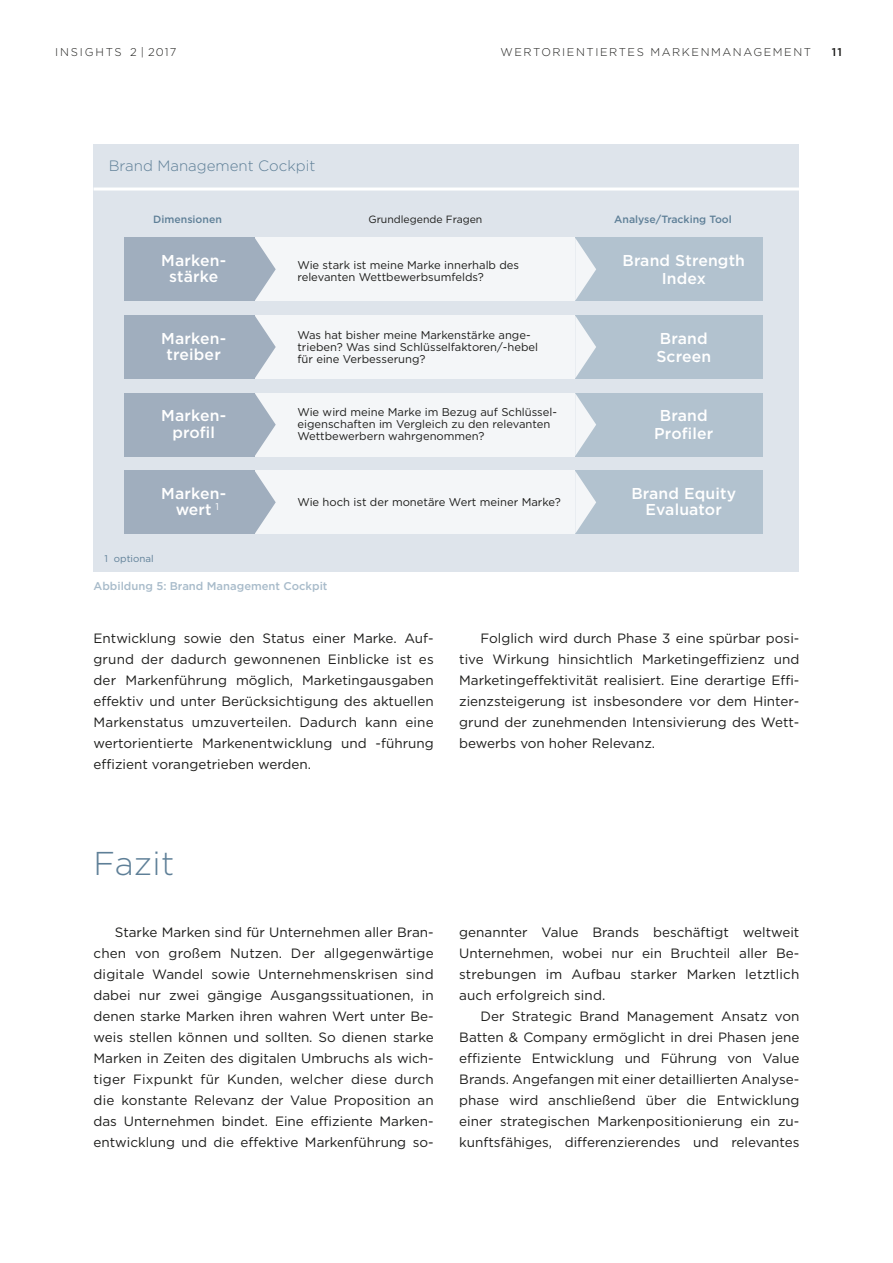
<style>
.page{position:relative;width:893px;height:1263px;background:#fff}
.page>*{position:absolute;margin:0;border:0;box-sizing:border-box;transform-origin:0 0}
.t1{font:300 33px "Gotham";letter-spacing:.01em;color:#5e7f97}
.t2{font:500 15.75px/16.5px "Gotham";letter-spacing:.01em;color:#fff;text-align:center}
.t3{font:300 15px "Gotham";color:#5e7f97}
.t4{font:13.5px/21px "Gotham";color:#1d1d1b}
.t5{font:11.25px/12px "Gotham";color:#1d1d1b}
.t6{font:500 11.25px "Gotham";color:#a8bbca}
.t7{font:300 11.25px "Gotham";letter-spacing:.14em;color:#1d1d1b}
.t8{font:300 11.25px "Gotham";letter-spacing:.16em;color:#1d1d1b}
.t9{font:500 11.25px "Gotham";color:#1d1d1b}
.t10{font:500 10.5px "Gotham";color:#5e7f97}
.t11{font:10.5px "Gotham";color:#1d1d1b}
.t12{font:9.75px "Gotham";color:#5e7f97}
.t13{font:9.75px "Gotham";color:#fff}
</style>
<div class="page">
<div style="left:94px;top:145px;width:705px;height:427px;background:#dee4eb"></div>
<hr style="left:94px;top:187px;width:705px;height:3px;background:#fff">
<div style="left:124px;top:238px;width:451px;height:63px;background:#f4f6f8"></div>
<div style="left:124px;top:238px;width:131px;height:63px;background:#a0aebe"></div>
<svg style="left:255px;top:238px;width:21px;height:62px"></svg>
<div style="left:575px;top:238px;width:188px;height:63px;background:#b2c2cf"></div>
<svg style="left:575px;top:238px;width:21px;height:63px"></svg>
<div style="left:124px;top:315px;width:451px;height:63px;background:#f4f6f8"></div>
<div style="left:124px;top:315px;width:131px;height:63px;background:#a0aebe"></div>
<svg style="left:255px;top:316px;width:21px;height:62px"></svg>
<div style="left:575px;top:315px;width:188px;height:63px;background:#b2c2cf"></div>
<svg style="left:575px;top:316px;width:21px;height:62px"></svg>
<div style="left:124px;top:393px;width:451px;height:63px;background:#f4f6f8"></div>
<div style="left:124px;top:393px;width:131px;height:63px;background:#a0aebe"></div>
<svg style="left:255px;top:394px;width:21px;height:62px"></svg>
<div style="left:575px;top:393px;width:188px;height:63px;background:#b2c2cf"></div>
<svg style="left:575px;top:393px;width:21px;height:63px"></svg>
<div style="left:124px;top:471px;width:451px;height:63px;background:#f4f6f8"></div>
<div style="left:124px;top:471px;width:131px;height:63px;background:#a0aebe"></div>
<svg style="left:255px;top:471px;width:21px;height:62px"></svg>
<div style="left:575px;top:471px;width:188px;height:63px;background:#b2c2cf"></div>
<svg style="left:575px;top:471px;width:21px;height:63px"></svg>
<p class="t8" style="left:55px;top:46px;width:123px">INSIGHTS 2 | 2017</p>
<p class="t7" style="left:500px;top:46px;width:312px">WERTORIENTIERTES MARKENMANAGEM ENT</p>
<p class="t9" style="left:832px;top:46px;width:12px">11</p>
<p class="t3" style="left:109px;top:158px;width:208px">BRAND MANAGEMENT COCKPIT</p>
<p class="t11" style="left:368px;top:214px;width:115px">Grundlegende Fragen</p>
<p class="t10" style="left:614px;top:213px;width:119px">Analyse/Tracking Tool</p>
<p class="t5" style="left:297px;top:258px;width:223px">Wie stark ist meine Marke innerhalb des relevanten Wettbewerbsumfelds?</p>
<p class="t10" style="left:153px;top:213px;width:70px">Dimensionen</p>
<p class="t2" style="left:161px;top:252px;width:66px">Marken&shy;stärke</p>
<p class="t2" style="left:622px;top:251px;width:124px;line-height:18px">Brand Strength<br>Index</p>
<p class="t5" style="left:297px;top:329px;width:242px">Was hat bisher meine Markenstärke ange&shy;trieben? Was sind Schlüsselfaktoren/-hebel für eine Verbesserung?</p>
<p class="t2" style="left:161px;top:329px;width:66px">Marken&shy;treiber</p>
<p class="t2" style="left:656px;top:329px;width:56px;line-height:18px;text-align:left">Brand<br>Screen</p>
<p class="t5" style="left:297px;top:406px;width:261px">Wie wird meine Marke im Bezug auf Schlüssel&shy;eigenschaften im Vergleich zu den relevanten<br>Wettbewerbern wahrgenommen?</p>
<p class="t2" style="left:161px;top:407px;width:66px">Marken&shy;profil</p>
<p class="t2" style="left:654px;top:406px;width:60px;line-height:18px">Brand<br>Profiler</p>
<p class="t2" style="left:161px;top:485px;width:66px">Marken&shy;wert</p>
<p class="t2" style="left:631px;top:485px;width:106px">Brand Equity<br>Evaluator</p>
<p class="t5" style="left:297px;top:496px;width:265px">Wie hoch ist der monetäre Wert meiner Marke?</p>
<p class="t13" style="left:216px;top:502px;width:5px">1</p>
<p class="t12" style="left:105px;top:553px;width:51px">1 optional</p>
<p class="t6" style="left:94px;top:579px;width:235px">Abbildung 5: Brand Management Cockpit</p>
<p class="t4" style="left:94px;top:628px;width:342px;text-align:justify">Entwicklung sowie den Status einer Marke. Auf&shy;grund der dadurch gewonnenen Einblicke ist es der Markenführung möglich, Marketingausgaben effektiv und unter Berücksichtigung des aktuellen Markenstatus umzuverteilen. Dadurch kann eine wertorientierte Markenentwicklung und -führung effizient vorangetrieben werden.</p>
<p class="t4" style="left:459px;top:628px;width:342px;text-indent:21px">Folglich wird durch Phase 3 eine spürbar posi&shy;tive Wirkung hinsichtlich Marketingeffizienz und Marketingeffektivität realisiert. Eine derartige Effi&shy;zienzsteigerung ist insbesondere vor dem Hinter&shy;grund der zunehmenden Intensivierung des Wett&shy;bewerbs von hoher Relevanz.</p>
<h1 class="t1" style="left:94px;top:845px;width:82px">FAZIT</h1>
<p class="t4" style="left:94px;top:922px;width:342px;text-indent:21px">Starke Marken sind für Unternehmen aller Bran&shy;chen von großem Nutzen. Der allgegenwärtige digitale Wandel sowie Unternehmenskrisen sind dabei nur zwei gängige Ausgangssituationen, in denen starke Marken ihren wahren Wert unter Be&shy;weis stellen können und sollten. So dienen starke Marken in Zeiten des digitalen Umbruchs als wich&shy;tiger Fixpunkt für Kunden, welcher diese durch die konstante Relevanz der Value Proposition an das Unternehmen bindet. Eine effiziente Marken&shy;entwicklung und die effektive Markenführung so-</p>
<p class="t4" style="left:459px;top:922px;width:342px">genannter Value Brands beschäftigt weltweit Unternehmen, wobei nur ein Bruchteil aller Be&shy;strebungen im Aufbau starker Marken letztlich auch erfolgreich sind.</p>
<p class="t4" style="left:459px;top:1006px;width:342px;text-indent:21px">Der Strategic Brand Management Ansatz von Batten &amp; Company ermöglicht in drei Phasen jene effiziente Entwicklung und Führung von Value Brands. Angefangen mit einer detaillierten Analyse&shy;phase wird anschließend über die Entwicklung einer strategischen Markenpositionierung ein zu&shy;kunftsfähiges, differenzierendes und relevantes</p>
</div>
